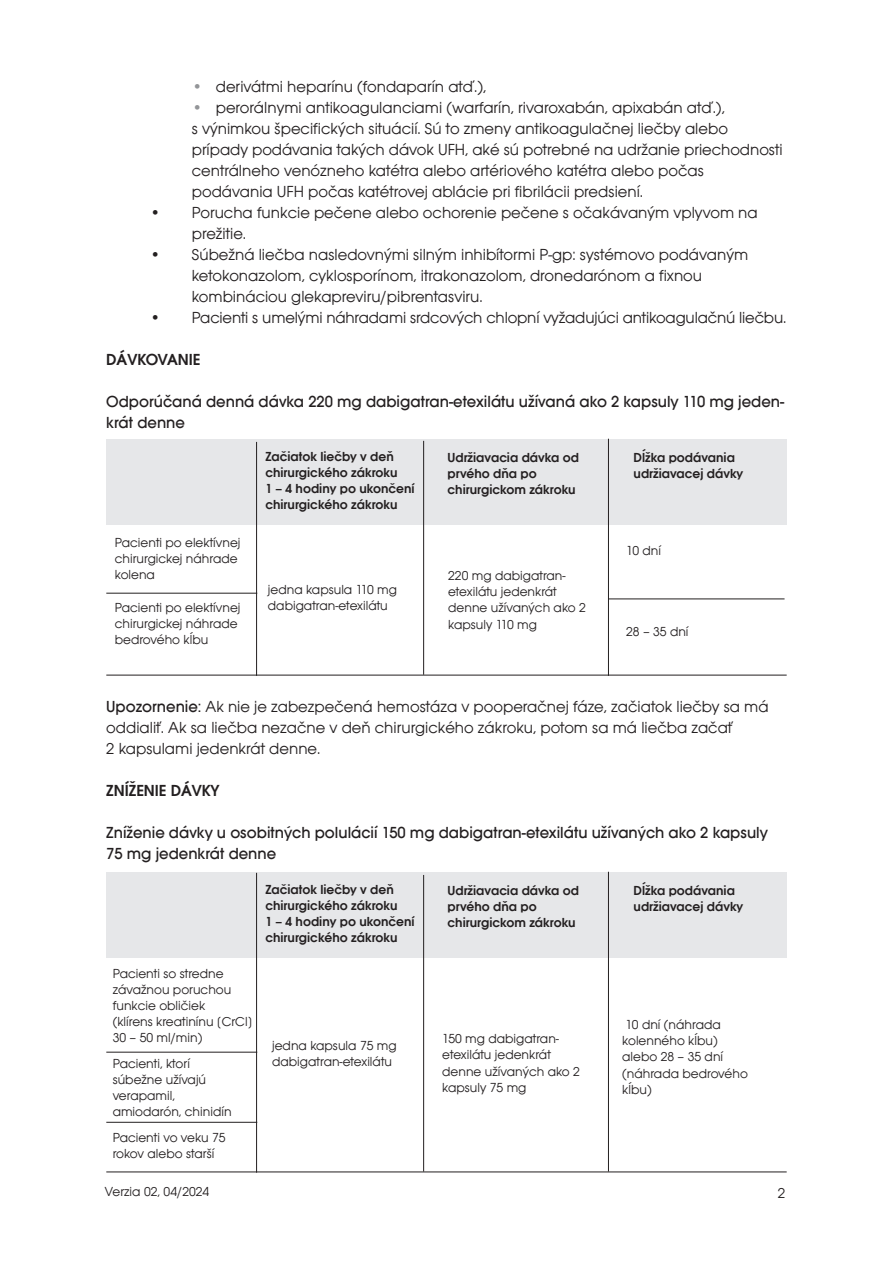
<style>
.page{position:relative;width:893px;height:1263px;background:#fff}
.page>*{position:absolute;margin:0;border:0;box-sizing:border-box;transform-origin:0 0}
.t1{font:16.5px/21px "Avant Garde Gothic Itc TEE";color:#231f20}
.t2{font:500 16.5px/21px "Avant Garde Gothic Itc TEE";color:#231f20}
.t3{font:600 16.5px "Avant Garde Gothic Itc TEE";color:#231f20}
.t4{font:15px "Avant Garde Gothic Itc TEE";color:#231f20}
.t5{font:13.5px/16.2px "Avant Garde Gothic Itc TEE";color:#231f20}
.t6{font:600 13.5px/16.2px "Avant Garde Gothic Itc TEE";color:#231f20}
.s1{color:#939598}
.s2{font-weight:500}
</style>
<div class="page">
<div style="left:106px;top:440px;width:681px;height:85px;background:#e6e7e9"></div>
<hr style="left:423px;top:441px;width:1px;height:234px;background:#231f20">
<hr style="left:106px;top:675px;width:681px;height:1px;background:#231f20">
<hr style="left:106px;top:593px;width:151px;height:1px;background:#231f20">
<hr style="left:256px;top:442px;width:1px;height:234px;background:#231f20">
<hr style="left:608px;top:439px;width:1px;height:237px;background:#231f20">
<hr style="left:608px;top:598px;width:176px;height:1px;background:#231f20">
<div style="left:106px;top:873px;width:681px;height:85px;background:#e6e7e9"></div>
<hr style="left:423px;top:875px;width:1px;height:296px;background:#231f20">
<hr style="left:106px;top:1171px;width:681px;height:1px;background:#231f20">
<hr style="left:106px;top:1052px;width:151px;height:1px;background:#231f20">
<hr style="left:256px;top:873px;width:1px;height:299px;background:#231f20">
<hr style="left:608px;top:872px;width:1px;height:299px;background:#231f20">
<hr style="left:106px;top:1122px;width:151px;height:1px;background:#231f20">
<p class="t1" style="left:192px;top:76px;width:296px"><span class="s1">•</span> derivátmi heparínu (fondaparín atď.),</p>
<p class="t1" style="left:192px;top:97px;width:592px"><span class="s1">•</span> perorálnymi antikoagulanciami (warfarín, rivaroxabán, apixabán atď.),<br>s výnimkou špecifických situácií. Sú to zmeny antikoagulačnej liečby alebo prípady podávania takých dávok UFH, aké sú potrebné na udržanie priechodnosti centrálneho venózneho katétra alebo artériového katétra alebo počas podávania UFH počas katétrovej ablácie pri fibrilácii predsiení.</p>
<p class="t1" style="left:192px;top:202px;width:567px;text-indent:-42px">• Porucha funkcie pečene alebo ochorenie pečene s očakávaným vplyvom na prežitie.</p>
<p class="t1" style="left:192px;top:244px;width:558px;text-indent:-42px">• Súbežná liečba nasledovnými silným inhibítormi P-gp: systémovo podávaným ketokonazolom, cyklosporínom, itrakonazolom, dronedarónom a fixnou kombináciou glekapreviru/pibrentasviru.</p>
<p class="t1" style="left:150px;top:307px;width:638px">• Pacienti s umelými náhradami srdcových chlopní vyžadujúci antikoagulačnú liečbu.</p>
<p class="t3" style="left:106px;top:350px;width:94px">Dávkovanie</p>
<p class="t2" style="left:106px;top:391px;width:679px">Odporúčaná denná dávka 220 mg dabigatran-etexilátu užívaná ako 2 kapsuly 110 mg jeden&shy;krát denne</p>
<p class="t5" style="left:115px;top:534px;width:127px">Pacienti po elektívnej chirurgickej náhrade kolena</p>
<p class="t5" style="left:115px;top:599px;width:127px">Pacienti po elektívnej chirurgickej náhrade bedrového kĺbu</p>
<p class="t6" style="left:265px;top:448px;width:151px">Začiatok liečby v deň chirurgického zákroku<br>1 – 4 hodiny po ukončení chirurgického zákroku</p>
<p class="t6" style="left:448px;top:449px;width:133px">Udržiavacia dávka od prvého dňa po chirurgickom zákroku</p>
<p class="t6" style="left:634px;top:449px;width:111px">Dĺžka podávania udržiavacej dávky</p>
<p class="t5" style="left:268px;top:581px;width:131px">jedna kapsula 110 mg dabigatran-etexilátu</p>
<p class="t5" style="left:448px;top:567px;width:139px">220 mg dabigatran&shy;etexilátu jedenkrát denne užívaných ako 2 kapsuly 110 mg</p>
<p class="t5" style="left:626px;top:542px;width:36px">10 dní</p>
<p class="t5" style="left:626px;top:623px;width:64px">28 – 35 dní</p>
<p class="t1" style="left:106px;top:696px;width:664px"><span class="s2">Upozornenie:</span> Ak nie je zabezpečená hemostáza v pooperačnej fáze, začiatok liečby sa má oddialiť. Ak sa liečba nezačne v deň chirurgického zákroku, potom sa má liečba začať<br>2 kapsulami jedenkrát denne.</p>
<p class="t3" style="left:106px;top:780px;width:115px">Zníženie dávky</p>
<p class="t2" style="left:106px;top:822px;width:663px">Zníženie dávky u osobitných polulácií 150 mg dabigatran-etexilátu užívaných ako 2 kapsuly<br>75 mg jedenkrát denne</p>
<p class="t5" style="left:113px;top:965px;width:141px">Pacienti so stredne závažnou poruchou funkcie obličiek<br>(klírens kreatinínu [CrCl]<br>30 – 50 ml/min)</p>
<p class="t5" style="left:113px;top:1055px;width:120px">Pacienti, ktorí súbežne užívajú verapamil, amiodarón, chinidín</p>
<p class="t5" style="left:113px;top:1129px;width:115px">Pacienti vo veku 75 rokov alebo starší</p>
<p class="t6" style="left:265px;top:881px;width:151px">Začiatok liečby v deň chirurgického zákroku<br>1 – 4 hodiny po ukončení chirurgického zákroku</p>
<p class="t6" style="left:448px;top:882px;width:133px">Udržiavacia dávka od prvého dňa po chirurgickom zákroku</p>
<p class="t6" style="left:634px;top:882px;width:111px">Dĺžka podávania udržiavacej dávky</p>
<p class="t5" style="left:272px;top:1038px;width:126px">jedna kapsula 75 mg dabigatran-etexilátu</p>
<p class="t5" style="left:442px;top:1031px;width:139px">150 mg dabigatran&shy;etexilátu jedenkrát denne užívaných ako 2 kapsuly 75 mg</p>
<p class="t5" style="left:622px;top:1016px;width:127px">10 dní (náhrada kolenného kĺbu) alebo 28 – 35 dní (náhrada bedrového kĺbu)</p>
<p class="t5" style="left:105px;top:1184px;width:106px">Verzia 02, 04/2024</p>
<p class="t4" style="left:778px;top:1184px;width:9px">2</p>
</div>
